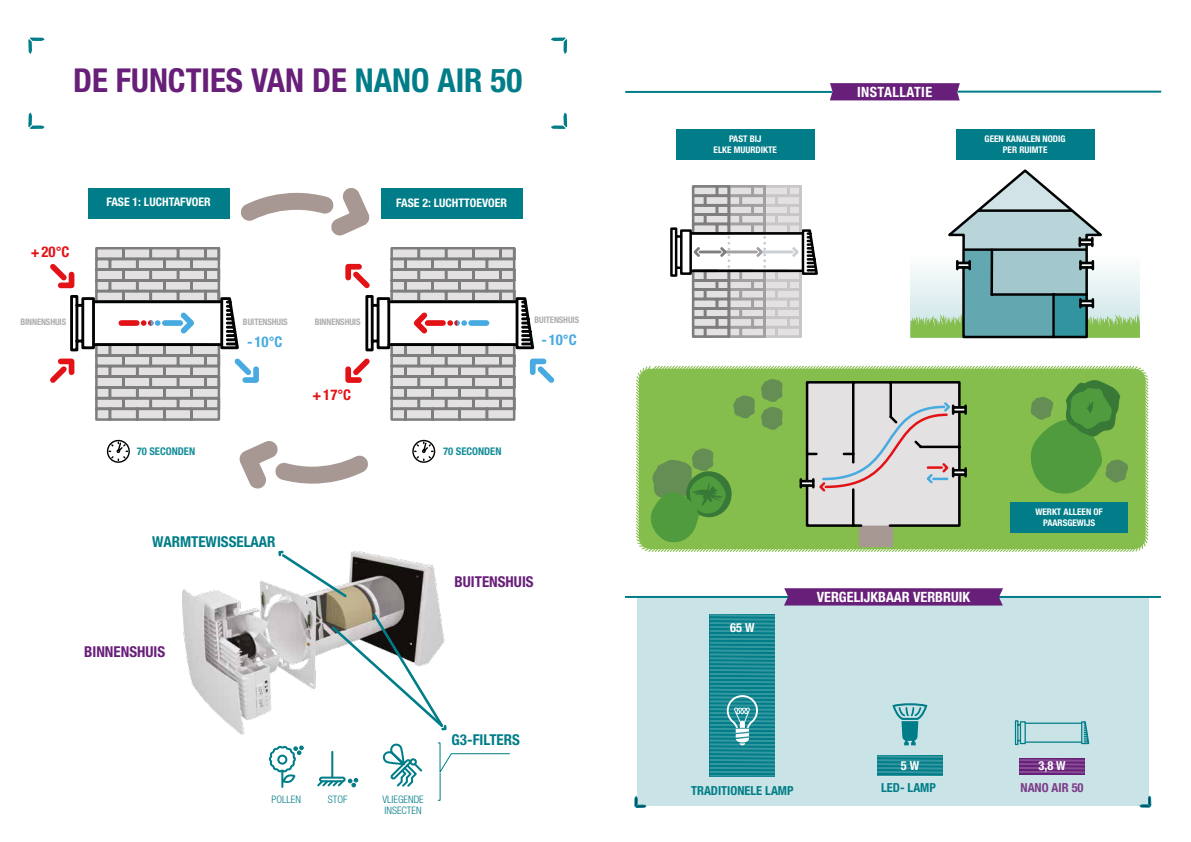
<style>
.page{position:relative;width:1191px;height:842px;background:#fff}
.page>*{position:absolute;margin:0;border:0;box-sizing:border-box;transform-origin:0 0}
.t1{font:700 condensed 33px "Helvetica Neue LT Std";color:#681f79}
.t2{font:700 condensed 15px "Helvetica Neue LT Std";color:#007d88}
.t3{font:700 condensed 15px "Helvetica Neue LT Std";color:#681f79}
.t4{font:700 condensed 14.8px "Helvetica Neue LT Std";color:#47aae0}
.t5{font:700 condensed 14.8px "Helvetica Neue LT Std";color:#e31216}
.t6{font:700 condensed 14.2px "Helvetica Neue LT Std";color:#fff}
.t7{font:700 condensed 14.2px "Helvetica Neue LT Std";letter-spacing:.03em;color:#fff}
.t8{font:700 condensed 12.4px "Helvetica Neue LT Std";color:#007d88}
.t9{font:700 condensed 12.4px "Helvetica Neue LT Std";color:#7b3b88}
.t10{font:700 condensed 12.4px "Helvetica Neue LT Std";color:#fff}
.t11{font:700 condensed 11.8px "Helvetica Neue LT Std";color:#fff}
.t12{font:700 condensed 10.6px "Helvetica Neue LT Std";color:#158e99}
.t13{font:300 condensed 10.3px/10.3px "Helvetica Neue LT Std";color:#007d88}
.t14{font:700 condensed 9.2px/11px "Helvetica Neue LT Std";color:#fff;text-align:center}
.t15{font:700 condensed 9px "Helvetica Neue LT Std";letter-spacing:-.01em;color:#adadad;scale:.96 1}
.s1{color:#007d88}
</style>
<div class="page">
<svg style="left:634px;top:796px;width:13px;height:12px"></svg>
<div style="left:637px;top:597px;width:511px;height:209px;background:#cae3e6"></div>
<svg style="left:830px;top:83px;width:130px;height:17px;background:#6b247c"></svg>
<hr style="left:625px;top:91px;width:207px;height:2px;background:#007d88">
<hr style="left:625px;top:596px;width:536px;height:2px;background:#007d88">
<hr style="left:957px;top:91px;width:204px;height:2px;background:#007d88">
<svg style="left:1139px;top:795px;width:12px;height:13px"></svg>
<svg style="left:28px;top:113px;width:17px;height:16px"></svg>
<svg style="left:551px;top:113px;width:16px;height:16px"></svg>
<svg style="left:551px;top:38px;width:16px;height:16px"></svg>
<svg style="left:28px;top:38px;width:17px;height:16px"></svg>
<svg style="left:636px;top:365px;width:513px;height:187px;background:#8cc157"></svg>
<img style="left:182px;top:550px;width:265px;height:185px">
<div style="left:859px;top:515px;width:33px;height:32px;background:#a79893"></div>
<svg style="left:329px;top:612px;width:117px;height:118px"></svg>
<div style="left:799px;top:478px;width:15px;height:4px;border:2px solid #010202"></div>
<div style="left:799px;top:484px;width:15px;height:4px;border:2px solid #010202"></div>
<svg style="left:799px;top:480px;width:5px;height:7px"></svg>
<div style="left:952px;top:467px;width:14px;height:4px;border:2px solid #010202"></div>
<svg style="left:962px;top:469px;width:4px;height:7px"></svg>
<div style="left:952px;top:410px;width:14px;height:5px;border:2px solid #010202"></div>
<svg style="left:962px;top:406px;width:4px;height:7px"></svg>
<svg style="left:804px;top:380px;width:158px;height:148px;background:#c8c6c4"></svg>
<svg style="left:670px;top:185px;width:148px;height:153px"></svg>
<hr style="left:691px;top:232px;width:111px;height:3px;background:#010202">
<hr style="left:691px;top:270px;width:111px;height:2px;background:#010202">
<svg style="left:784px;top:588px;width:219px;height:17px;background:#6b257c"></svg>
<svg style="left:241px;top:188px;width:129px;height:47px"></svg>
<svg style="left:239px;top:441px;width:129px;height:47px"></svg>
<svg style="left:106px;top:439px;width:24px;height:24px"></svg>
<svg style="left:412px;top:439px;width:24px;height:24px"></svg>
<svg style="left:50px;top:247px;width:209px;height:174px"></svg>
<hr style="left:94px;top:300px;width:128px;height:3px;background:#010202">
<hr style="left:94px;top:343px;width:128px;height:3px;background:#010202">
<svg style="left:345px;top:247px;width:209px;height:174px"></svg>
<hr style="left:389px;top:300px;width:127px;height:3px;background:#010202">
<hr style="left:389px;top:343px;width:127px;height:3px;background:#010202">
<svg style="left:892px;top:703px;width:35px;height:42px"></svg>
<div style="left:381px;top:188px;width:141px;height:31px;background:#007d88"></div>
<div style="left:88px;top:188px;width:141px;height:31px;background:#007d88"></div>
<div style="left:676px;top:129px;width:138px;height:31px;background:#007d88"></div>
<div style="left:955px;top:129px;width:139px;height:31px;background:#007d88"></div>
<div style="left:1010px;top:502px;width:117px;height:31px;background:#007d88"></div>
<svg style="left:1014px;top:720px;width:76px;height:26px"></svg>
<hr style="left:1025px;top:723px;width:56px;height:1px;background:#007d88">
<hr style="left:1025px;top:741px;width:56px;height:2px;background:#007d88">
<svg style="left:732px;top:379px;width:51px;height:51px;background:#76a850"></svg>
<svg style="left:646px;top:448px;width:86px;height:97px;background:#67a347"></svg>
<svg style="left:1024px;top:379px;width:104px;height:119px;background:#66a644"></svg>
<svg style="left:438px;top:742px;width:72px;height:59px"></svg>
<svg style="left:269px;top:745px;width:35px;height:43px"></svg>
<hr style="left:331px;top:752px;width:2px;height:25px;background:#007d88">
<svg style="left:317px;top:778px;width:41px;height:10px"></svg>
<div style="left:319px;top:777px;width:27px;height:5px;border:2px solid #007d88;border-radius:2px"></div>
<svg style="left:382px;top:743px;width:41px;height:44px"></svg>
<svg style="left:877px;top:755px;width:65px;height:21px"></svg>
<svg style="left:1019px;top:758px;width:65px;height:17px"></svg>
<svg style="left:709px;top:614px;width:66px;height:163px;background:#228e97"></svg>
<svg style="left:910px;top:169px;width:230px;height:170px"></svg>
<div style="left:1079px;top:260px;width:15px;height:4px;border:2px solid #010202"></div>
<div style="left:1079px;top:266px;width:15px;height:4px;border:2px solid #010202"></div>
<svg style="left:1079px;top:262px;width:15px;height:7px"></svg>
<div style="left:956px;top:260px;width:15px;height:4px;border:2px solid #010202"></div>
<div style="left:956px;top:266px;width:15px;height:4px;border:2px solid #010202"></div>
<svg style="left:956px;top:262px;width:15px;height:7px"></svg>
<div style="left:1079px;top:298px;width:15px;height:4px;border:2px solid #010202"></div>
<div style="left:1079px;top:304px;width:15px;height:4px;border:2px solid #010202"></div>
<svg style="left:1079px;top:300px;width:15px;height:7px"></svg>
<hr style="left:963px;top:248px;width:123px;height:3px;background:#000">
<div style="left:1078px;top:237px;width:15px;height:4px;border:2px solid #010202"></div>
<div style="left:1078px;top:243px;width:15px;height:4px;border:2px solid #010202"></div>
<svg style="left:1078px;top:239px;width:15px;height:7px"></svg>
<svg style="left:278px;top:551px;width:71px;height:48px"></svg>
<h1 class="t1" style="left:73px;top:60px;width:450px">DE FUNCTIES VAN DE <span class="s1">NANO AIR 50</span></h1>
<h3 class="t5" style="left:31px;top:243px;width:40px">+20°C</h3>
<p class="t11" style="left:106px;top:195px;width:106px">FASE 1: LUCHTAFVOER</p>
<p class="t11" style="left:396px;top:195px;width:112px">FASE 2: LUCHTTOEVOER</p>
<p class="t15" style="left:20px;top:316px;width:49px">BINNENSHUIS</p>
<p class="t15" style="left:243px;top:316px;width:48px">BUITENSHUIS</p>
<p class="t15" style="left:315px;top:316px;width:49px">BINNENSHUIS</p>
<p class="t15" style="left:534px;top:315px;width:48px">BUITENSHUIS</p>
<h3 class="t4" style="left:247px;top:333px;width:37px">- 10°C</h3>
<h3 class="t4" style="left:541px;top:331px;width:37px">- 10°C</h3>
<h3 class="t5" style="left:312px;top:385px;width:40px">+17°C</h3>
<p class="t12" style="left:137px;top:445px;width:60px">70 SECONDEN</p>
<p class="t12" style="left:443px;top:445px;width:60px">70 SECONDEN</p>
<h2 class="t2" style="left:152px;top:532px;width:125px">WARMTEWISSELAAR</h2>
<h2 class="t3" style="left:84px;top:643px;width:83px">BINNENSHUIS</h2>
<h2 class="t3" style="left:454px;top:572px;width:81px">BUITENSHUIS</h2>
<p class="t13" style="left:271px;top:795px;width:31px">POLLEN</p>
<p class="t13" style="left:328px;top:795px;width:21px">STOF</p>
<p class="t13" style="left:382px;top:795px;width:43px">VLIEGENDE<br>INSECTEN</p>
<h2 class="t2" style="left:451px;top:730px;width:70px">G3-FILTERS</h2>
<h3 class="t7" style="left:857px;top:83px;width:76px">INSTALLATIE</h3>
<p class="t14" style="left:713px;top:133px;width:65px">PAST BIJ<br>ELKE MUURDIKTE</p>
<p class="t14" style="left:984px;top:133px;width:82px">GEEN KANALEN NODIG<br>PER RUIMTE</p>
<h3 class="t10" style="left:730px;top:620px;width:26px">65 W</h3>
<h3 class="t6" style="left:817px;top:588px;width:155px">VERGELIJKBAAR VERBRUIK</h3>
<p class="t14" style="left:1035px;top:506px;width:69px">WERKT ALLEEN OF<br>PAARSGEWIJS</p>
<h3 class="t10" style="left:900px;top:758px;width:20px">5 W</h3>
<h3 class="t10" style="left:1038px;top:758px;width:29px">3,8 W</h3>
<h3 class="t8" style="left:691px;top:783px;width:104px">TRADITIONELE LAMP</h3>
<h3 class="t8" style="left:881px;top:780px;width:56px">LED- LAMP</h3>
<h3 class="t9" style="left:1020px;top:780px;width:65px">NANO AIR 50</h3>
</div>
